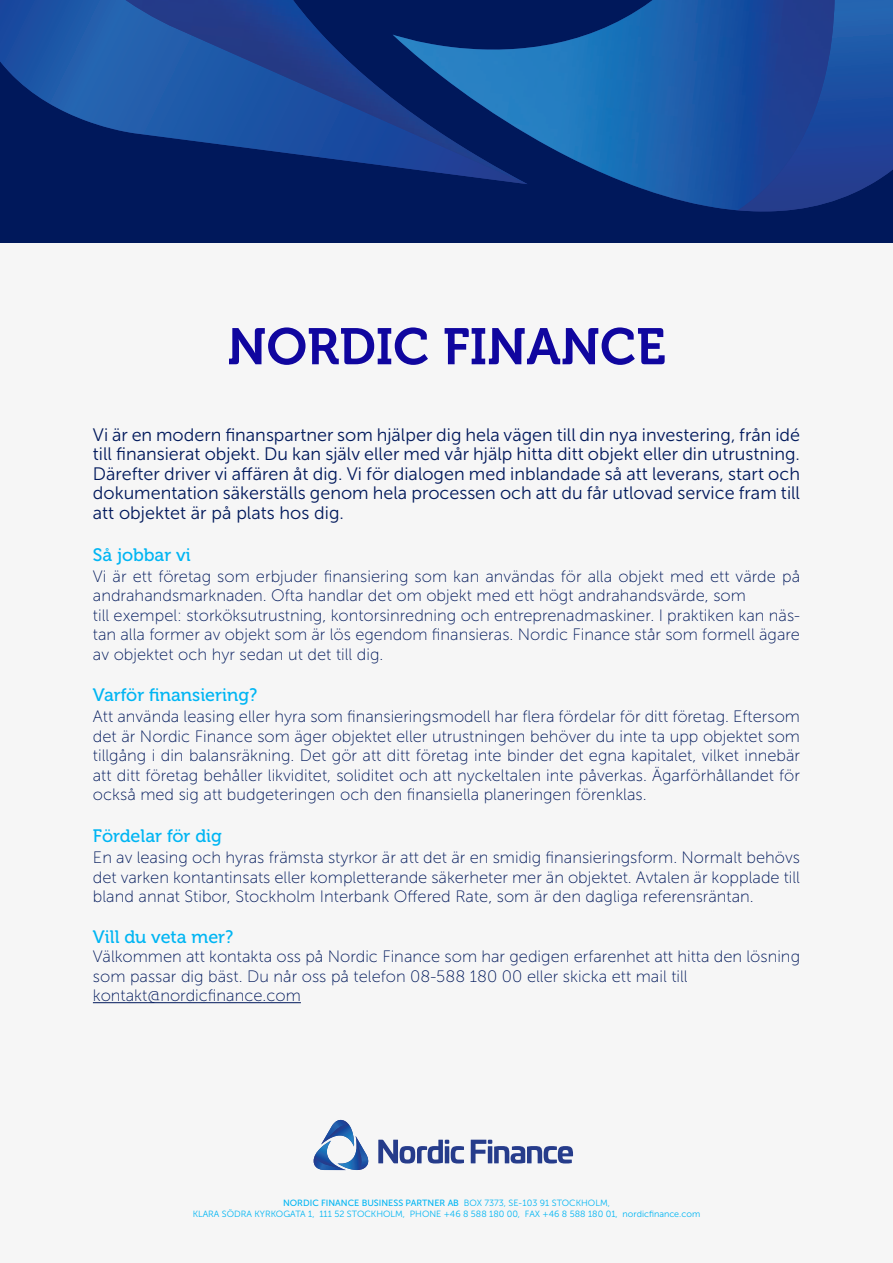
<style>
.page{position:relative;width:893px;height:1263px;background:#f6f6f6}
.page>*{position:absolute;margin:0;border:0;box-sizing:border-box;transform-origin:0 0}
.t1{font:51px "Museo 700";color:#10069f}
.t2{font:18px/19.5px "Museo Sans 300";color:#00185b;text-align:justify}
.t3{font:18px "Museo 500";color:#00b5f3}
.t4{font:16.5px/19.5px "Museo Sans 100";color:#00185b;text-align:justify}
.t5{font:9px/11.7px "Museo Sans 300";color:#00b5f3;text-align:center}
.s1{font-family:"Museo Sans 500"}
</style>
<div class="page">
<svg style="left:471px;top:1140px;width:102px;height:23px"></svg>
<svg style="left:378px;top:1140px;width:86px;height:23px"></svg>
<svg style="left:314px;top:1120px;width:55px;height:51px"></svg>
<img style="left:337px;top:1136px;width:24px;height:34px">
<hr style="left:93px;top:1002px;width:208px;height:1px;background:#00185b">
<div style="left:0;top:0;width:893px;height:242px;background:#00185b"></div>
<svg style="left:0;top:0;width:126px;height:132px"></svg>
<img style="left:126px;top:0;width:167px;height:154px">
<svg style="left:738px;top:0;width:155px;height:212px;background:#1b4798"></svg>
<svg style="left:293px;top:0;width:100px;height:167px"></svg>
<img style="left:393px;top:0;width:442px;height:210px">
<p class="t1" style="left:227px;top:318px;width:440px">NORDIC FINANCE</p>
<p class="t2" style="left:93px;top:425px;width:709px">Vi är en modern finanspartner som hjälper dig hela vägen till din nya investering, från idé till finansierat objekt. Du kan själv eller med vår hjälp hitta ditt objekt eller din utrustning.<br>Därefter driver vi affären åt dig. Vi för dialogen med inblandade så att leverans, start och dokumentation säkerställs genom hela processen och att du får utlovad service fram till att objektet är på plats hos dig.</p>
<p class="t3" style="left:93px;top:545px;width:99px">Så jobbar vi</p>
<p class="t4" style="left:93px;top:567px;width:709px">Vi är ett företag som erbjuder finansiering som kan användas för alla objekt med ett värde på andrahandsmarknaden. Ofta handlar det om objekt med ett högt andrahandsvärde, som</p>
<p class="t4" style="left:93px;top:606px;width:709px">till exempel: storköksutrustning, kontorsinredning och entreprenadmaskiner. I praktiken kan näs&shy;tan alla former av objekt som är lös egendom finansieras. Nordic Finance står som formell ägare av objektet och hyr sedan ut det till dig.</p>
<p class="t3" style="left:93px;top:685px;width:166px">Varför finansiering?</p>
<p class="t4" style="left:93px;top:707px;width:709px">Att använda leasing eller hyra som finansieringsmodell har flera fördelar för ditt företag. Eftersom det är Nordic Finance som äger objektet eller utrustningen behöver du inte ta upp objektet som tillgång i din balansräkning. Det gör att ditt företag inte binder det egna kapitalet, vilket innebär att ditt företag behåller likviditet, soliditet och att nyckeltalen inte påverkas. Ägarförhållandet för också med sig att budgeteringen och den finansiella planeringen förenklas.</p>
<p class="t3" style="left:93px;top:826px;width:131px">Fördelar för dig</p>
<p class="t4" style="left:93px;top:848px;width:709px">En av leasing och hyras främsta styrkor är att det är en smidig finansieringsform. Normalt behövs det varken kontantinsats eller kompletterande säkerheter mer än objektet. Avtalen är kopplade till bland annat Stibor, Stockholm Interbank Offered Rate, som är den dagliga referensräntan.</p>
<p class="t3" style="left:93px;top:926px;width:142px">Vill du veta mer?</p>
<p class="t4" style="left:93px;top:947px;width:709px">Välkommen att kontakta oss på Nordic Finance som har gedigen erfarenhet att hitta den lösning som passar dig bäst. Du når oss på telefon 08-588 180 00 eller skicka ett mail till</p>
<p class="t4" style="left:93px;top:986px;width:209px">kontakt@nordicfinance.com</p>
<p class="t5" style="left:193px;top:1197px;width:509px"><span class="s1">NORDIC FINANCE BUSINESS PARTNER AB</span> BOX 7373, SE-103 91 STOCKHOLM,<br>KLARA SÖDRA KYRKOGATA 1, 111 52 STOCKHOLM, PHONE +46 8 588 180 00, FAX +46 8 588 180 01, nordicfinance.com</p>
</div>
